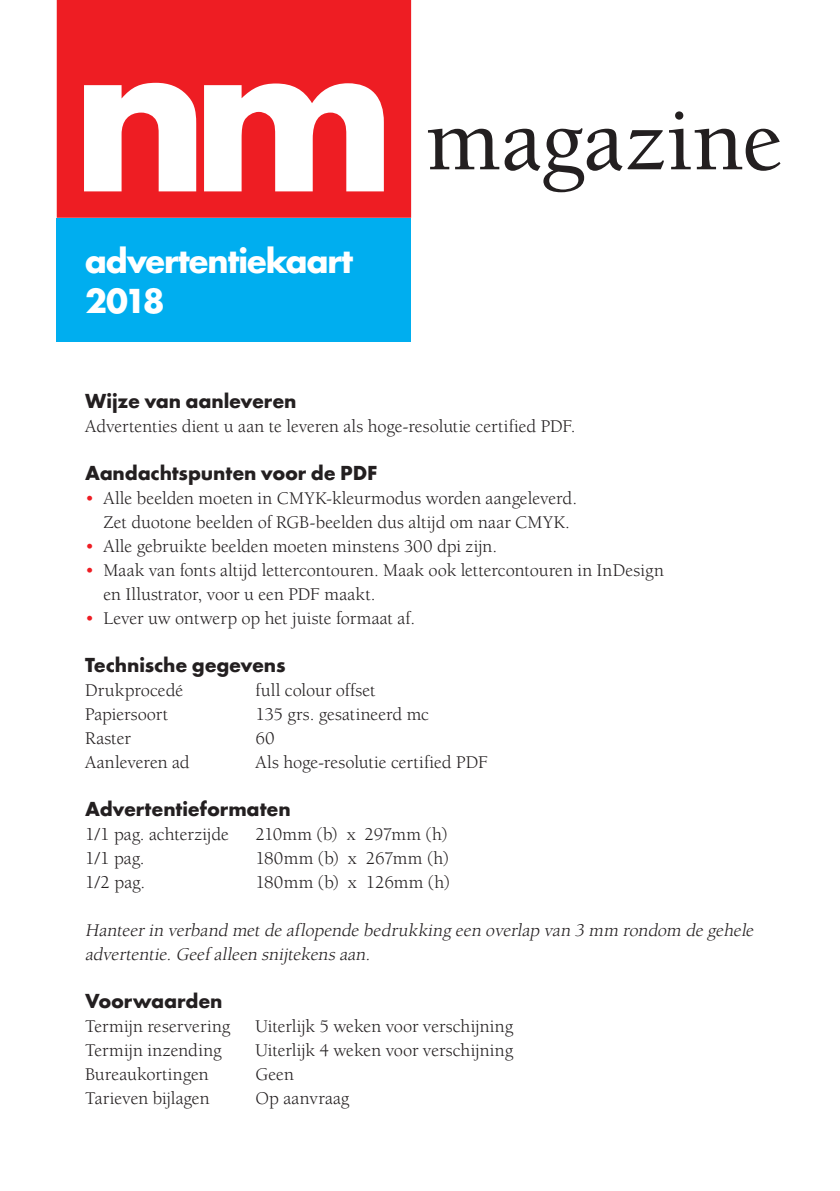
<style>
.page{position:relative;width:840px;height:1191px;background:#fff}
.page>*{position:absolute;margin:0;border:0;box-sizing:border-box;transform-origin:0 0}
.t1{font:500 91.8px "Berkeley";color:#231f20}
.t2{font:700 32px/40px "Futura Std";letter-spacing:-.03em;color:#fff}
.t3{font:700 21px "Futura T";letter-spacing:-.01em;color:#231f20}
.t4{font:18.4px/24px "Berkeley";letter-spacing:-.005em;color:#231f20}
.t5{font:italic 18.4px/24px "Berkeley";color:#231f20}
.t6{font:18.4px "Berkeley";letter-spacing:-.03em;color:#231f20}
.s1{color:#ee1d23}
</style>
<div class="page">
<svg style="left:57px;top:0;width:354px;height:218px;fill:#ee1d23"></svg>
<div style="left:57px;top:218px;width:354px;height:123px;background:#00aeef"></div>
<h2 class="t2" style="left:85px;top:240px;width:269px">advertentiekaart<br>2018</h2>
<h1 class="t1" style="left:425px;top:92px;width:358px">magazine</h1>
<p class="t3" style="left:85px;top:389px;width:213px">Wijze van aanleveren</p>
<p class="t4" style="left:85px;top:415px;width:491px">Advertenties dient u aan te leveren als hoge-resolutie certified PDF.</p>
<p class="t3" style="left:85px;top:461px;width:293px">Aandachtspunten voor de PDF</p>
<p class="t4" style="left:103px;top:487px;width:475px;text-indent:-18px"><span class="s1">•</span> Alle beelden moeten in CMYK-kleurmodus worden aangeleverd.<br>Zet duotone beelden of RGB-beelden dus altijd om naar CMYK.</p>
<p class="t4" style="left:85px;top:535px;width:413px"><span class="s1">•</span> Alle gebruikte beelden moeten minstens 300 dpi zijn.</p>
<p class="t4" style="left:103px;top:559px;width:561px;text-indent:-18px"><span class="s1">•</span> Maak van fonts altijd lettercontouren. Maak ook lettercontouren in InDesign en Illustrator, voor u een PDF maakt.</p>
<p class="t4" style="left:85px;top:607px;width:331px"><span class="s1">•</span> Lever uw ontwerp op het juiste formaat af.</p>
<p class="t3" style="left:85px;top:653px;width:202px">Technische gegevens</p>
<p class="t4" style="left:85px;top:679px;width:100px">Drukprocedé</p>
<p class="t4" style="left:255px;top:679px;width:121px">full colour offset</p>
<p class="t4" style="left:85px;top:703px;width:84px">Papiersoort</p>
<p class="t4" style="left:255px;top:703px;width:175px">135 grs. gesatineerd mc</p>
<p class="t4" style="left:85px;top:727px;width:47px">Raster</p>
<p class="t4" style="left:255px;top:727px;width:21px">60</p>
<p class="t4" style="left:85px;top:751px;width:106px">Aanleveren ad</p>
<p class="t4" style="left:255px;top:751px;width:234px">Als hoge-resolutie certified PDF</p>
<p class="t3" style="left:85px;top:797px;width:207px">Advertentieformaten</p>
<p class="t4" style="left:85px;top:823px;width:145px">1/1 pag. achterzijde</p>
<p class="t6" style="left:255px;top:825px;width:193px">210mm (b) x 297mm (h)</p>
<p class="t4" style="left:85px;top:847px;width:61px">1/1 pag.</p>
<p class="t4" style="left:255px;top:847px;width:195px">180mm (b) x 267mm (h)</p>
<p class="t4" style="left:85px;top:871px;width:61px">1/2 pag.</p>
<p class="t4" style="left:255px;top:871px;width:196px">180mm (b) x 126mm (h)</p>
<p class="t5" style="left:85px;top:919px;width:673px">Hanteerin verband metde aflopende bedrukking een overlap van 3 mm rondom de gehele advertentie.Geef alleen snijtekensaan.</p>
<p class="t3" style="left:85px;top:989px;width:139px">Voorwaarden</p>
<p class="t4" style="left:85px;top:1015px;width:147px">Termijn reservering</p>
<p class="t4" style="left:255px;top:1015px;width:259px">Uiterlijk 5 weken voor verschijning</p>
<p class="t4" style="left:85px;top:1039px;width:138px">Termijn inzending</p>
<p class="t4" style="left:255px;top:1039px;width:259px">Uiterlijk 4 weken voor verschijning</p>
<p class="t4" style="left:85px;top:1063px;width:125px">Bureaukortingen</p>
<p class="t4" style="left:255px;top:1063px;width:40px">Geen</p>
<p class="t4" style="left:85px;top:1087px;width:126px">Tarieven bijlagen</p>
<p class="t4" style="left:255px;top:1087px;width:95px">Op aanvraag</p>
</div>
